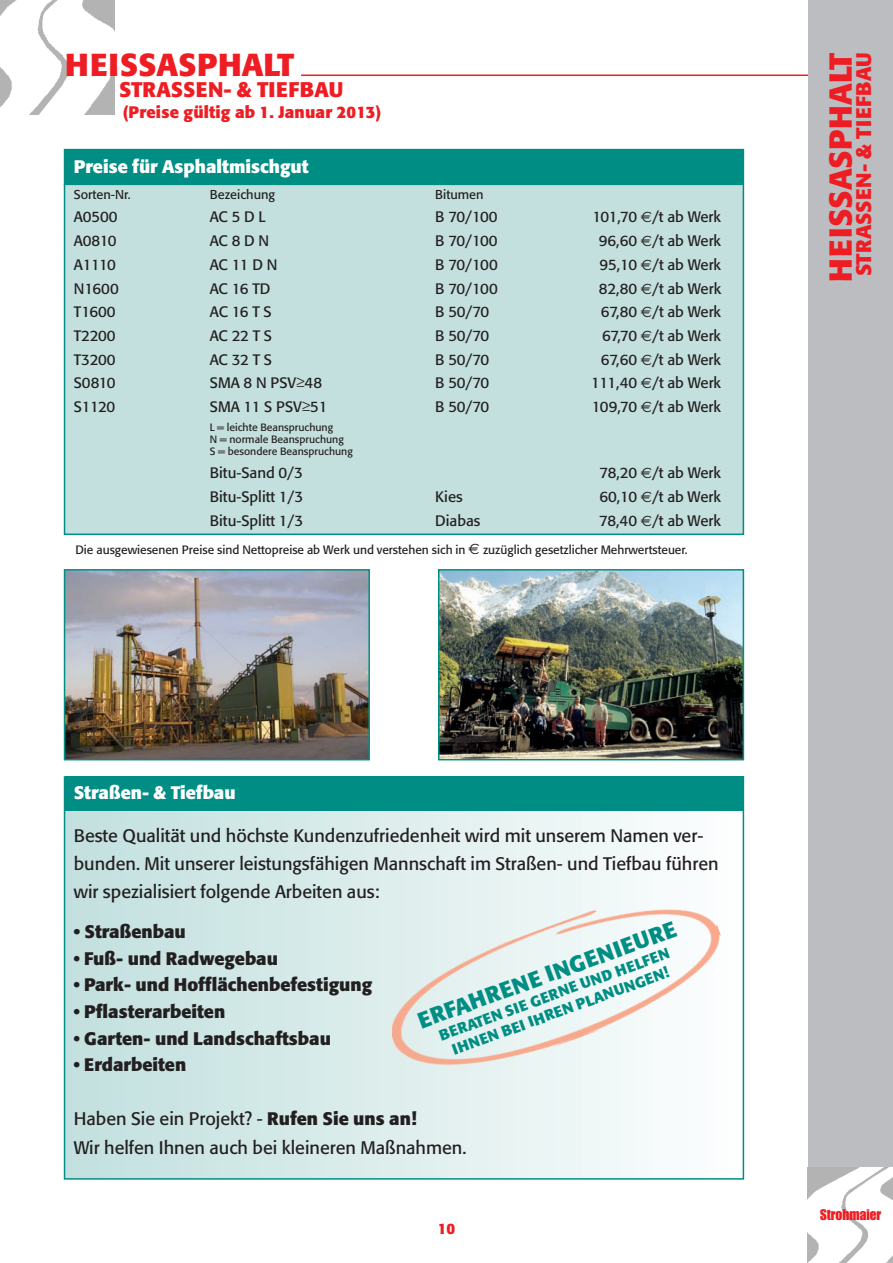
<style>
.page{position:relative;width:893px;height:1263px;background:#fff}
.page>*{position:absolute;margin:0;border:0;box-sizing:border-box;transform-origin:0 0}
.t1{font:700 31.5px "Formata";color:#ee1d23}
.t2{font:700 22.5px "Formata";color:#008e84}
.t3{font:700 21px "Formata";color:#ee1d23}
.t4{font:18px/28.2px "Formata";color:#231f20}
.t5{font:700 18px "Formata";color:#231f20}
.t6{font:700 18px "Formata";color:#fff}
.t7{font:700 18px "Formata";color:#231f20;scale:1.05 1}
.t8{font:700 16.5px "Formata";letter-spacing:.01em;color:#ee1d23}
.t9{font:15px "Formata";color:#231f20}
.t10{font:700 15px/18px "Formata";color:#008e84;text-align:center}
.t11{font:15px "Formata";letter-spacing:-.02em;color:#231f20}
.t12{font:15px "Impact";color:#ee1d23}
.t13{font:700 15px "Formata";color:#ee1d23}
.t14{font:12.75px "Formata";color:#231f20}
.t15{font:12px "Formata";color:#231f20}
.t16{font:10.5px/11.7px "Formata";color:#231f20}
.s1{font-family:"Euro Sans"}
.s2{font-family:"Euro Sans";font-size:15px}
.s3{font-weight:700}
</style>
<div class="page">
<svg style="left:0;top:0;width:115px;height:115px"></svg>
<div style="left:65px;top:150px;width:678px;height:383px;background:#c3e0de"></div>
<div style="left:65px;top:778px;width:678px;height:400px;background:linear-gradient(to right,#c0dfde,#fafdfc)"></div>
<hr style="left:301px;top:75px;width:518px;height:1px;background:#ee1d23">
<div style="left:808px;top:0;width:85px;height:1263px;background:#bcbdc0"></div>
<img style="left:808px;top:1167px;width:85px;height:96px">
<hr style="left:64px;top:184px;width:679px;height:1px;background:#008e84">
<img style="left:67px;top:572px;width:300px;height:185px">
<div style="left:64px;top:569px;width:306px;height:191px;border:2px solid #008e84"></div>
<img style="left:441px;top:572px;width:300px;height:185px">
<div style="left:438px;top:569px;width:306px;height:191px;border:2px solid #008e84"></div>
<img style="left:392px;top:904px;width:331px;height:176px">
<div style="left:65px;top:150px;width:678px;height:34px;background:#008e84"></div>
<div style="left:65px;top:776px;width:678px;height:34px;background:#008e84"></div>
<h1 class="t1" style="left:65px;top:51px;width:231px">HEISSASPHALT</h1>
<h3 class="t3" style="left:119px;top:80px;width:225px">STRASSEN- &amp; TIEFBAU</h3>
<p class="t8" style="left:123px;top:105px;width:260px">(Preise gültig ab 1. Januar 2013)</p>
<p class="t6" style="left:74px;top:159px;width:236px">Preise für Asphaltmischgut</p>
<p class="t14" style="left:74px;top:189px;width:59px">Sorten-Nr.</p>
<p class="t14" style="left:210px;top:189px;width:67px">Bezeichung</p>
<p class="t14" style="left:435px;top:189px;width:50px">Bitumen</p>
<p class="t9" style="left:74px;top:211px;width:45px">A0500</p>
<p class="t9" style="left:210px;top:211px;width:57px">AC 5 D L</p>
<p class="t9" style="left:435px;top:211px;width:64px">B 70/100</p>
<p class="t11" style="left:592px;top:211px;width:130px">101,70 <span class="s1">€</span>/t ab Werk</p>
<p class="t9" style="left:74px;top:234px;width:44px">A0810</p>
<p class="t9" style="left:210px;top:234px;width:61px">AC 8 D N</p>
<p class="t9" style="left:435px;top:234px;width:64px">B 70/100</p>
<p class="t9" style="left:599px;top:234px;width:124px">96,60 <span class="s1">€</span>/t ab Werk</p>
<p class="t9" style="left:74px;top:258px;width:44px">A1110</p>
<p class="t9" style="left:210px;top:258px;width:69px">AC 11 D N</p>
<p class="t9" style="left:435px;top:258px;width:64px">B 70/100</p>
<p class="t9" style="left:599px;top:258px;width:123px">95,10 <span class="s1">€</span>/t ab Werk</p>
<p class="t9" style="left:74px;top:282px;width:46px">N1600</p>
<p class="t9" style="left:210px;top:282px;width:62px">AC 16 TD</p>
<p class="t9" style="left:435px;top:282px;width:64px">B 70/100</p>
<p class="t9" style="left:599px;top:282px;width:124px">82,80 <span class="s1">€</span>/t ab Werk</p>
<p class="t9" style="left:74px;top:306px;width:43px">T1600</p>
<p class="t9" style="left:210px;top:306px;width:63px">AC 16 T S</p>
<p class="t9" style="left:435px;top:306px;width:56px">B 50/70</p>
<p class="t9" style="left:601px;top:306px;width:122px">67,80 <span class="s1">€</span>/t ab Werk</p>
<p class="t9" style="left:74px;top:329px;width:43px">T2200</p>
<p class="t9" style="left:210px;top:329px;width:64px">AC 22 T S</p>
<p class="t9" style="left:435px;top:329px;width:56px">B 50/70</p>
<p class="t9" style="left:602px;top:329px;width:121px">67,70 <span class="s1">€</span>/t ab Werk</p>
<p class="t9" style="left:74px;top:353px;width:43px">T3200</p>
<p class="t9" style="left:210px;top:353px;width:64px">AC 32 T S</p>
<p class="t9" style="left:435px;top:353px;width:56px">B 50/70</p>
<p class="t9" style="left:601px;top:353px;width:122px">67,60 <span class="s1">€</span>/t ab Werk</p>
<p class="t9" style="left:74px;top:377px;width:43px">S0810</p>
<p class="t9" style="left:210px;top:377px;width:114px">SMA 8 N PSV≥48</p>
<p class="t9" style="left:435px;top:377px;width:56px">B 50/70</p>
<p class="t9" style="left:591px;top:377px;width:131px">111,40 <span class="s1">€</span>/t ab Werk</p>
<p class="t9" style="left:74px;top:400px;width:43px">S1120</p>
<p class="t9" style="left:210px;top:400px;width:119px">SMA 11 S PSV≥51</p>
<p class="t9" style="left:435px;top:400px;width:56px">B 50/70</p>
<p class="t9" style="left:592px;top:400px;width:131px">109,70 <span class="s1">€</span>/t ab Werk</p>
<p class="t16" style="left:210px;top:423px;width:144px">L = leichte Beanspruchung<br>N = normale Beanspruchung<br>S = besondere Beanspruchung</p>
<p class="t9" style="left:210px;top:467px;width:95px">Bitu-Sand 0/3</p>
<p class="t9" style="left:600px;top:467px;width:123px">78,20 <span class="s1">€</span>/t ab Werk</p>
<p class="t9" style="left:210px;top:490px;width:95px">Bitu-Splitt 1/3</p>
<p class="t9" style="left:435px;top:490px;width:29px">Kies</p>
<p class="t9" style="left:599px;top:490px;width:123px">60,10 <span class="s1">€</span>/t ab Werk</p>
<p class="t9" style="left:210px;top:514px;width:95px">Bitu-Splitt 1/3</p>
<p class="t9" style="left:435px;top:514px;width:47px">Diabas</p>
<p class="t9" style="left:599px;top:514px;width:123px">78,40 <span class="s1">€</span>/t ab Werk</p>
<p class="t15" style="left:75px;top:545px;width:614px">Die ausgewiesenen Preise sind Nettopreise ab Werk und verstehen sich in <span class="s2">€</span> zuzüglich gesetzlicher Mehrwertsteuer.</p>
<p class="t6" style="left:74px;top:784px;width:163px">Straßen- &amp; Tiefbau</p>
<p class="t4" style="left:74px;top:823px;width:646px">Beste Qualität und höchste Kundenzufriedenheit wird mit unserem Namen ver&shy;bunden. Mit unserer leistungsfähigen Mannschaft im Straßen- und Tiefbau führen wir spezialisiert folgende Arbeiten aus:</p>
<p class="t7" style="left:74px;top:924px;width:108px">• Straßenbau</p>
<p class="t5" style="left:74px;top:950px;width:206px">• Fuß- und Radwegebau</p>
<p class="t5" style="left:74px;top:977px;width:300px">• Park- und Hofflächenbefestigung</p>
<p class="t5" style="left:74px;top:1004px;width:153px">• Pflasterarbeiten</p>
<p class="t5" style="left:74px;top:1030px;width:259px">• Garten- und Landschaftsbau</p>
<p class="t5" style="left:74px;top:1057px;width:114px">• Erdarbeiten</p>
<p class="t4" style="left:74px;top:1105px;width:394px;line-height:29.7px">Haben Sie ein Projekt? - <span class="s3">Rufen Sie uns an!<br></span>Wir helfen Ihnen auch bei kleineren Maßnahmen.</p>
<h2 class="t2" style="left:415px;top:1012px;width:275px;rotate:-20deg">ERFAHRENE INGENIEURE</h2>
<p class="t10" style="left:437px;top:1028px;width:246px;rotate:-20deg">BERATEN SIE GERNE UND HELFEN<br>IHNEN BEI IHREN PLANUNGEN!</p>
<p class="t13" style="left:438px;top:1222px;width:19px">10</p>
<h1 class="t1" style="left:827px;top:282px;width:231px;rotate:-90deg">HEISSASPHALT</h1>
<h3 class="t3" style="left:854px;top:276px;width:225px;rotate:-90deg">STRASSEN- &amp; TIEFBAU</h3>
<p class="t12" style="left:820px;top:1209px;width:63px">Strohmaier</p>
</div>
